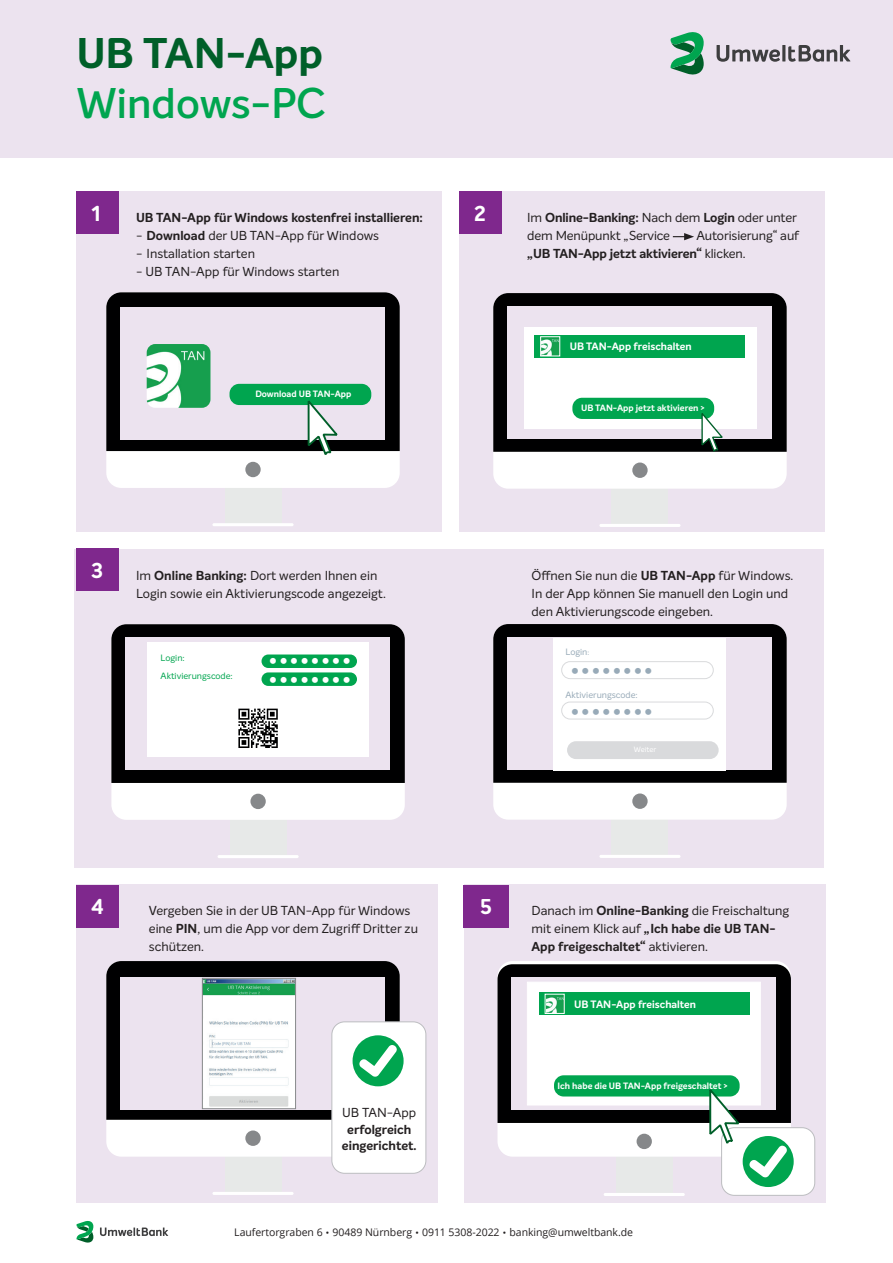
<style>
.page{position:relative;width:893px;height:1263px;background:#fff}
.page>*{position:absolute;margin:0;border:0;box-sizing:border-box;transform-origin:0 0}
.t1{font:600 42px "Intelo";color:#00a54f}
.t2{font:700 42px "Intelo";color:#005f29}
.t3{font:700 21px "Intelo";color:#fff}
.t4{font:700 13.5px "Intelo";color:#231f20}
.t5{font:12.75px/18px "Intelo";color:#231f20}
.t6{font:700 12.75px/18px "Intelo";color:#231f20}
.t7{font:10.5px "Open Sans";letter-spacing:-.005em;color:#231f20}
.t8{font:700 10.5px "Intelo";color:#fff}
.t9{font:700 9px "Intelo";color:#fff}
.t10{font:9px "Intelo";color:#98aab8}
.t11{font:9px/18.6px "Intelo";color:#00a54f}
.t12{font:7.5px "Intelo";color:#fff}
.s1{font-weight:700}
.s2{font-weight:400}
.s3{font-size:7.5px}
</style>
<div class="page">
<div style="left:77px;top:191px;width:365px;height:340px;background:#ece3ef"></div>
<div style="left:0;top:0;width:893px;height:157px;background:#ece3ef"></div>
<svg style="left:76px;top:1221px;width:17px;height:21px"></svg>
<svg style="left:100px;top:1227px;width:68px;height:9px"></svg>
<svg style="left:671px;top:32px;width:33px;height:43px"></svg>
<svg style="left:717px;top:45px;width:133px;height:17px"></svg>
<div style="left:459px;top:191px;width:366px;height:340px;background:#ece3ef"></div>
<div style="left:77px;top:191px;width:42px;height:43px;background:#7f288d"></div>
<div style="left:459px;top:191px;width:43px;height:43px;background:#7f288d"></div>
<div style="left:75px;top:549px;width:749px;height:318px;background:#ece3ef"></div>
<div style="left:77px;top:549px;width:42px;height:42px;background:#7f288d"></div>
<svg style="left:673px;top:233px;width:21px;height:7px"></svg>
<div style="left:612px;top:474px;width:56px;height:51px;background:#e7e9e8"></div>
<div style="left:493px;top:293px;width:294px;height:196px;background:#fff;border-radius:15px"></div>
<svg style="left:493px;top:293px;width:294px;height:159px;background:#0b0a0c"></svg>
<div style="left:632px;top:462px;width:16px;height:16px;background:#86888a;border-radius:50%"></div>
<hr style="left:599px;top:524px;width:81px;height:3px;background:#fff;border-radius:2px">
<div style="left:508px;top:306px;width:264px;height:133px;background:#ece3ef"></div>
<div style="left:524px;top:327px;width:233px;height:102px;background:#fff"></div>
<div style="left:534px;top:335px;width:211px;height:22px;background:#00a54f"></div>
<img style="left:542px;top:338px;width:16px;height:16px">
<div style="left:540px;top:336px;width:20px;height:20px;border:1px solid #fff"></div>
<div style="left:572px;top:398px;width:142px;height:21px;background:#00a54f;border-radius:10px"></div>
<div style="left:230px;top:805px;width:56px;height:51px;background:#e7e9e8"></div>
<div style="left:111px;top:624px;width:294px;height:196px;background:#fff;border-radius:15px"></div>
<svg style="left:111px;top:624px;width:294px;height:159px;background:#0b0b0c"></svg>
<div style="left:250px;top:794px;width:16px;height:15px;background:#86888a;border-radius:50%"></div>
<hr style="left:218px;top:855px;width:81px;height:3px;background:#fff;border-radius:2px">
<div style="left:126px;top:637px;width:264px;height:133px;background:#ece3ef"></div>
<svg style="left:701px;top:412px;width:24px;height:40px"></svg>
<div style="left:612px;top:805px;width:56px;height:50px;background:#e7e9e8"></div>
<div style="left:493px;top:624px;width:294px;height:196px;background:#fff;border-radius:15px"></div>
<svg style="left:493px;top:624px;width:294px;height:159px;background:#0e0e0f"></svg>
<div style="left:632px;top:793px;width:16px;height:16px;background:#86888a;border-radius:50%"></div>
<hr style="left:599px;top:855px;width:81px;height:3px;background:#fff;border-radius:2px">
<div style="left:508px;top:637px;width:264px;height:133px;background:#ece3ef"></div>
<div style="left:77px;top:884px;width:361px;height:319px;background:#ece3ef"></div>
<div style="left:77px;top:885px;width:42px;height:42px;background:#7f288d"></div>
<div style="left:464px;top:884px;width:361px;height:319px;background:#ece3ef"></div>
<div style="left:463px;top:885px;width:46px;height:42px;background:#7f288d"></div>
<div style="left:225px;top:1141px;width:56px;height:51px;background:#e7e9e8"></div>
<div style="left:106px;top:961px;width:294px;height:196px;background:#fff;border-radius:15px"></div>
<svg style="left:106px;top:961px;width:294px;height:159px;background:#0a0a0b"></svg>
<div style="left:245px;top:1130px;width:16px;height:16px;background:#86888a;border-radius:50%"></div>
<hr style="left:212px;top:1192px;width:82px;height:3px;background:#fff;border-radius:2px">
<div style="left:121px;top:977px;width:264px;height:133px;background:#ece3ef"></div>
<div style="left:332px;top:1022px;width:94px;height:151px;background:#fff;border-radius:13px"></div>
<div style="left:332px;top:1022px;width:94px;height:151px;border:1px solid #bcbdc0;border-radius:13px"></div>
<div style="left:225px;top:473px;width:56px;height:51px;background:#e7e9e8"></div>
<div style="left:106px;top:292px;width:294px;height:196px;background:#fff;border-radius:15px"></div>
<svg style="left:106px;top:292px;width:294px;height:159px;background:#101011"></svg>
<div style="left:245px;top:462px;width:16px;height:15px;background:#86888a;border-radius:50%"></div>
<hr style="left:212px;top:523px;width:82px;height:3px;background:#fff;border-radius:2px">
<div style="left:121px;top:307px;width:264px;height:132px;background:#ece3ef"></div>
<div style="left:616px;top:1141px;width:57px;height:51px;background:#e7e9e8"></div>
<div style="left:497px;top:961px;width:294px;height:196px;background:#fff;border-radius:15px"></div>
<svg style="left:497px;top:964px;width:294px;height:159px;background:#0d0d0e"></svg>
<div style="left:637px;top:1134px;width:15px;height:15px;background:#86888a;border-radius:50%"></div>
<hr style="left:604px;top:1193px;width:81px;height:3px;background:#fff;border-radius:2px">
<div style="left:512px;top:977px;width:264px;height:133px;background:#ece3ef"></div>
<div style="left:527px;top:982px;width:234px;height:123px;background:#fff"></div>
<div style="left:554px;top:1075px;width:186px;height:21px;background:#00a54f;border-radius:10px"></div>
<img style="left:147px;top:344px;width:63px;height:64px">
<img style="left:204px;top:980px;width:90px;height:127px">
<div style="left:202px;top:978px;width:94px;height:131px;border:1px solid #86888a"></div>
<div style="left:353px;top:1035px;width:51px;height:51px;background:#00a54f;border-radius:50%"></div>
<svg style="left:357px;top:1042px;width:42px;height:35px"></svg>
<div style="left:554px;top:638px;width:172px;height:132px;background:#fff"></div>
<div style="left:148px;top:642px;width:221px;height:115px;background:#fff"></div>
<div style="left:261px;top:672px;width:96px;height:14px;background:#00a54f;border-radius:7px"></div>
<div style="left:539px;top:993px;width:211px;height:22px;background:#00a54f"></div>
<img style="left:547px;top:996px;width:15px;height:16px">
<div style="left:545px;top:994px;width:19px;height:20px;border:1px solid #fff"></div>
<div style="left:567px;top:741px;width:152px;height:18px;background:#d9dadc;border-radius:9px"></div>
<div style="left:561px;top:702px;width:153px;height:17px;border:1px solid #d9dadc;border-radius:9px"></div>
<div style="left:561px;top:661px;width:153px;height:18px;border:1px solid #d9dadc;border-radius:9px"></div>
<div style="left:261px;top:654px;width:96px;height:14px;background:#00a54f;border-radius:7px"></div>
<div style="left:722px;top:1128px;width:93px;height:67px;background:#fff;border-radius:13px"></div>
<div style="left:721px;top:1127px;width:94px;height:68px;border:1px solid #bcbdc0;border-radius:13px"></div>
<div style="left:743px;top:1136px;width:51px;height:51px;background:#00a54f;border-radius:50%"></div>
<svg style="left:238px;top:708px;width:40px;height:1px"></svg>
<svg style="left:238px;top:709px;width:40px;height:39px"></svg>
<svg style="left:708px;top:1088px;width:81px;height:89px"></svg>
<div style="left:230px;top:384px;width:141px;height:21px;background:#00a54f;border-radius:10px"></div>
<svg style="left:307px;top:400px;width:34px;height:55px"></svg>
<h1 class="t2" style="left:77px;top:27px;width:248px">UB TAN-App</h1>
<h1 class="t1" style="left:77px;top:77px;width:251px">Windows-PC</h1>
<h2 class="t3" style="left:92px;top:200px;width:10px">1</h2>
<h2 class="t3" style="left:474px;top:200px;width:13px">2</h2>
<p class="t6" style="left:136px;top:209px;width:289px">UB TAN-App für Windows kostenfrei installieren:</p>
<p class="t5" style="left:136px;top:227px;width:245px">- <span class="s1">Download</span> der UB TAN-App für Windows</p>
<p class="t5" style="left:136px;top:245px;width:120px">- Installation starten</p>
<p class="t5" style="left:136px;top:263px;width:205px">- UB TAN-App für Windows starten</p>
<p class="t9" style="left:255px;top:388px;width:98px">Download UB TAN-App</p>
<p class="t5" style="left:527px;top:209px;width:271px">Im <span class="s1">Online-Banking:</span> Nach dem <span class="s1">Login</span> oder unter dem Menüpunkt „Service</p>
<p class="t6" style="left:527px;top:227px;width:273px;text-indent:169px"><span class="s2">Autorisierung“ auf </span>„UB TAN-App jetzt aktivieren“ <span class="s2">klicken.</span></p>
<p class="t8" style="left:570px;top:340px;width:123px">UB TAN-App freischalten</p>
<p class="t9" style="left:581px;top:402px;width:125px">UB TAN-App jetzt aktivieren &gt;</p>
<h2 class="t3" style="left:91px;top:557px;width:13px">3</h2>
<p class="t5" style="left:136px;top:566px;width:251px">Im <span class="s1">Online Banking:</span> Dort werden Ihnen ein<br>Login sowie ein Aktivierungscode angezeigt.</p>
<p class="t11" style="left:161px;top:648px;width:74px">Login:<br>Aktivierungscode:</p>
<p class="t5" style="left:531px;top:566px;width:263px">Öffnen Sie nun die <span class="s1">UB TAN-App</span> für Windows.<br>In der App können Sie manuell den Login und den Aktivierungscode eingeben.</p>
<p class="t10" style="left:566px;top:646px;width:26px">Login<span class="s3">:</span></p>
<p class="t10" style="left:566px;top:689px;width:74px">Aktivierungscode:</p>
<p class="t12" style="left:634px;top:745px;width:24px">Weiter</p>
<h2 class="t3" style="left:92px;top:893px;width:14px">4</h2>
<p class="t5" style="left:149px;top:902px;width:271px">Vergeben Sie in der UB TAN-App für Windows eine <span class="s1">PIN</span>, um die App vor dem Zugriff Dritter zu schützen.</p>
<h2 class="t3" style="left:480px;top:893px;width:13px">5</h2>
<p class="t5" style="left:531px;top:902px;width:259px">Danach im <span class="s1">Online-Banking</span> die Freischaltung mit einem Klick auf <span class="s1">„Ich habe die UB TAN-<br>App freigeschaltet“</span> aktivieren.</p>
<p class="t8" style="left:574px;top:997px;width:123px">UB TAN-App freischalten</p>
<p class="t5" style="left:342px;top:1104px;width:75px">UB TAN-App</p>
<p class="t6" style="left:342px;top:1121px;width:76px;line-height:16.5px;text-align:center">erfolgreich eingerichtet.</p>
<p class="t9" style="left:557px;top:1080px;width:172px">Ich habe die UB TAN-App freigeschaltet &gt;</p>
<p class="t7" style="left:234px;top:1225px;width:90px">Laufertorgraben 6</p>
<p class="t4" style="left:326px;top:1230px;width:6px">˙</p>
<p class="t7" style="left:333px;top:1225px;width:81px">90489 Nürnberg</p>
<p class="t4" style="left:415px;top:1230px;width:6px">˙</p>
<p class="t7" style="left:422px;top:1225px;width:79px">0911 5308-2022</p>
<p class="t4" style="left:502px;top:1230px;width:6px">˙</p>
<p class="t7" style="left:510px;top:1225px;width:125px">banking@umweltbank.de</p>
</div>
